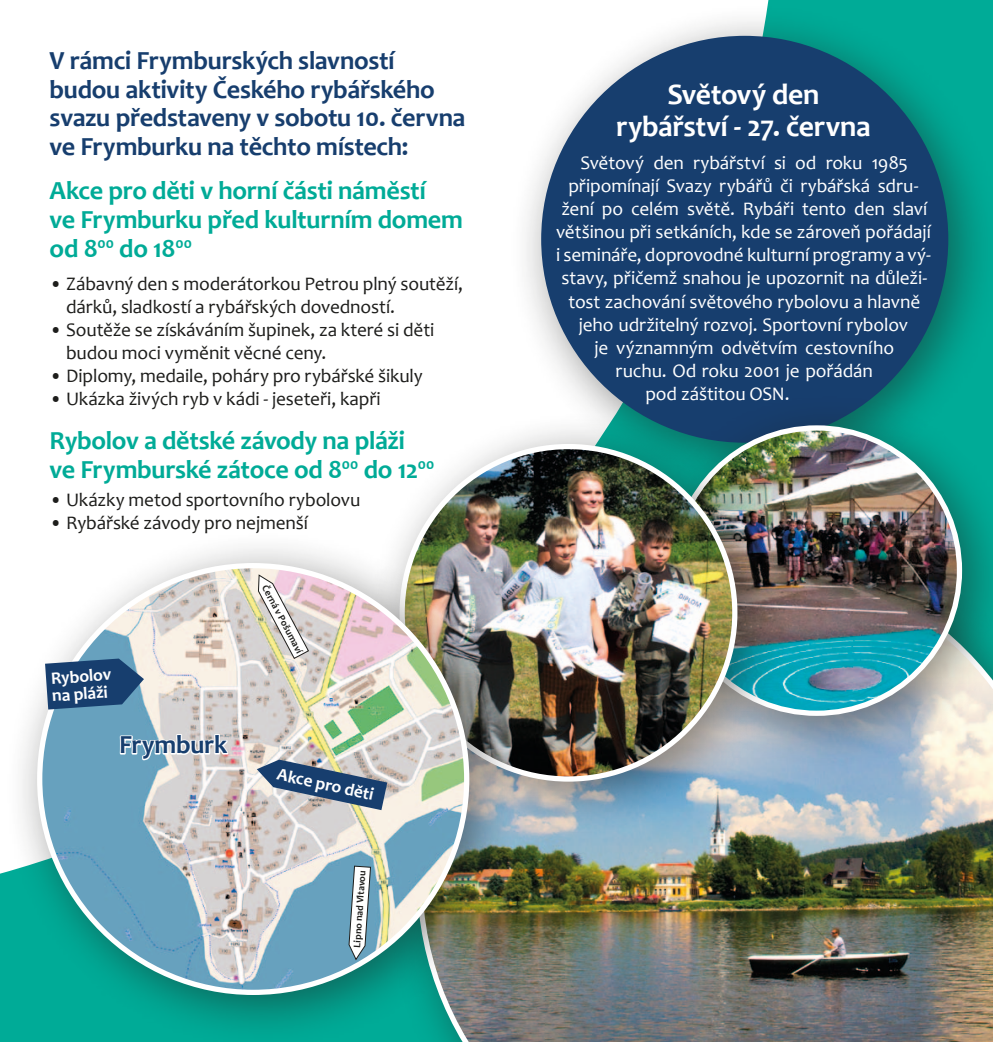
<style>
.page{position:relative;width:993px;height:1042px;background:#fff}
.page>*{position:absolute;margin:0;border:0;box-sizing:border-box;transform-origin:0 0}
.t1{font:700 29.75px/32.2px "Candara";letter-spacing:-.015em;color:#fff;text-align:center}
.t2{font:700 26.25px/28.9px "Candara";letter-spacing:-.015em;color:#00ab97}
.t3{font:700 26.25px/28.9px "Candara";letter-spacing:-.015em;color:#173e6e}
.t4{font:19.25px "Candara";letter-spacing:-.005em;color:#fff}
.t5{font:19.25px/23.1px "Candara";letter-spacing:-.005em;color:#1d1d1b}
.t6{font:700 17.5px/17.5px "Candara";color:#fff}
.t7{font:700 9.97px "Candara";color:#1d1d1b}
</style>
<div class="page">
<div style="left:508px;top:3px;width:484px;height:494px;background:#1d1d1b;opacity:.5"></div>
<div style="left:541px;top:36px;width:406px;height:407px;background:#173e6e;border-radius:50%"></div>
<img style="left:523px;top:770px;width:469px;height:272px">
<div style="left:638px;top:392px;width:354px;height:378px;background:#1d1d1b;opacity:.5"></div>
<img style="left:673px;top:428px;width:286px;height:285px;border-radius:143px">
<div style="left:366px;top:411px;width:425px;height:424px;background:#1d1d1b;opacity:.5"></div>
<img style="left:402px;top:446px;width:332px;height:333px;border-radius:166px">
<div style="left:4px;top:530px;width:519px;height:512px;background:#1d1d1b;opacity:.5"></div>
<img style="left:40px;top:566px;width:426px;height:426px;border-radius:213px">
<svg style="left:45px;top:658px;width:99px;height:51px;background:#345a83"></svg>
<svg style="left:257px;top:759px;width:130px;height:51px;background:#738499"></svg>
<svg style="left:257px;top:573px;width:52px;height:87px"></svg>
<svg style="left:348px;top:865px;width:23px;height:96px"></svg>
<svg style="left:118px;top:732px;width:112px;height:29px"></svg>
<h2 class="t3" style="left:50px;top:45px;width:417px">V rámci Frymburských slavností budou aktivity Českého rybářského svazu představeny v sobotu 10. června ve Frymburku na těchto místech:</h2>
<h2 class="t2" style="left:50px;top:176px;width:414px">Akce pro děti v horní části náměstí<br>ve Frymburku před kulturním domem od 8<sup>00</sup> do 18<sup>00</sup></h2>
<p class="t5" style="left:66px;top:272px;width:398px;text-indent:-16px">• Zábavný den s moderátorkou Petrou plný soutěží, dárků, sladkostí a rybářských dovedností.</p>
<p class="t5" style="left:66px;top:318px;width:370px;text-indent:-16px">• Soutěže se získáváním šupinek, za které si děti budou moci vyměnit věcné ceny.</p>
<p class="t5" style="left:50px;top:364px;width:374px">• Diplomy, medaile, poháry pro rybářské šikuly</p>
<p class="t5" style="left:50px;top:387px;width:332px">• Ukázka živých ryb v kádi - jeseteři, kapři</p>
<h2 class="t2" style="left:50px;top:426px;width:386px">Rybolov a dětské závody na pláži ve Frymburské zátoce od 8<sup>00</sup> do 12<sup>00</sup></h2>
<p class="t5" style="left:50px;top:488px;width:312px">• Ukázky metod sportovního rybolovu</p>
<p class="t5" style="left:50px;top:511px;width:260px">• Rybářské závody pro nejmenší</p>
<p class="t6" style="left:50px;top:669px;width:62px;rotate:-4deg">Rybolov na pláži</p>
<h2 class="t3" style="left:119px;top:730px;width:110px">Frymburk</h2>
<p class="t7" style="left:270px;top:583px;width:77px;rotate:62deg">Černá v Pošumaví</p>
<p class="t6" style="left:279px;top:765px;width:100px;rotate:12deg">Akce pro děti</p>
<p class="t7" style="left:350px;top:947px;width:79px;rotate:-86deg">Lipno nad Vltavou</p>
<h1 class="t1" style="left:616px;top:78px;width:256px">Světový den rybářství - 27. června</h1>
<p class="t4" style="left:580px;top:151px;width:329px">Světový den rybářství si od roku 1985</p>
<p class="t4" style="left:568px;top:174px;width:352px">připomínají Svazy rybářů či rybářská sdru-</p>
<p class="t4" style="left:561px;top:197px;width:367px">žení po celém světě. Rybáři tento den slaví</p>
<p class="t4" style="left:556px;top:220px;width:376px">většinou při setkáních, kde se zároveň pořádají</p>
<p class="t4" style="left:556px;top:243px;width:376px">i semináře, doprovodné kulturní programy a vý-</p>
<p class="t4" style="left:561px;top:266px;width:367px">stavy, přičemž snahou je upozornit na důleži-</p>
<p class="t4" style="left:568px;top:289px;width:353px">tost zachování světového rybolovu a hlavně</p>
<p class="t4" style="left:578px;top:312px;width:330px">jeho udržitelný rozvoj. Sportovní rybolov</p>
<p class="t4" style="left:594px;top:335px;width:301px">je významným odvětvím cestovního</p>
<p class="t4" style="left:615px;top:358px;width:259px">ruchu. Od roku 2001 je pořádán</p>
<p class="t4" style="left:645px;top:382px;width:146px">pod záštitou OSN.</p>
</div>
